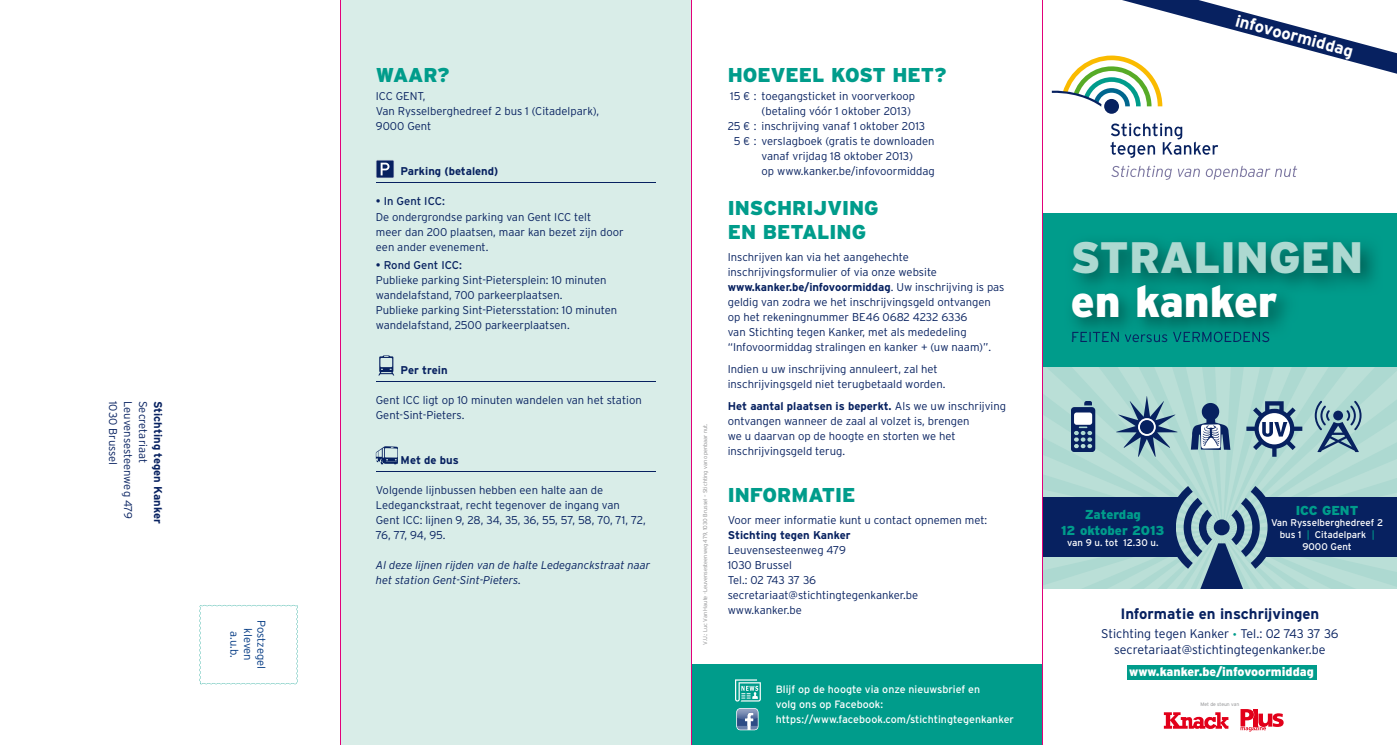
<style>
.page{position:relative;width:1397px;height:745px;background:#fff}
.page>*{position:absolute;margin:0;border:0;box-sizing:border-box;transform-origin:0 0}
.t1{font:900 43.88px "Interstate";color:#add9d1}
.t2{font:900 43.88px "Interstate";color:#fff}
.t3{font:900 20px/24px "Interstate";color:#009c8b}
.t4{font:700 16.75px "Interstate";color:#fff}
.t5{font:700 15px "Interstate";color:#072160}
.t6{font:300 15px "Interstate";color:#072160}
.t7{font:900 13px/15.5px "Interstate";color:#009c8b;text-align:center}
.t8{font:300 12.5px/16.8px "Interstate";color:#072160;text-align:center}
.t9{font:900 12.38px "Interstate";color:#fff}
.t10{font:300 11.25px/15px "Interstate";color:#072160}
.t11{font:italic 300 11.25px/15px "Interstate";color:#072160}
.t12{font:700 11.25px "Interstate";color:#072160}
.t13{font:11.25px "Interstate";color:#072160}
.t14{font:300 11.25px "Interstate";letter-spacing:-.01em;color:#003882}
.t15{font:10.62px/15px "Interstate";color:#fff}
.t16{font:9.75px/11.6px "Interstate";color:#fff;text-align:center}
.t17{font:300 5.62px "Interstate";color:#87888a}
.t18{font:300 5.12px "Interstate";color:#87888a}
.s1{font-weight:700}
.s2{color:#009c8b}
</style>
<div class="page">
<svg style="left:1042px;top:366px;width:354px;height:223px;background:#b1d9d2"></svg>
<div style="left:690px;top:664px;width:351px;height:80px;background:#009c8b"></div>
<div style="left:340px;top:0;width:351px;height:744px;background:#d9ede8"></div>
<svg style="left:1041px;top:213px;width:355px;height:153px;background:#009081"></svg>
<div style="left:1041px;top:496px;width:134px;height:60px;background:#072160"></div>
<div style="left:1268px;top:496px;width:128px;height:60px;background:#072160"></div>
<svg style="left:1168px;top:485px;width:106px;height:104px;background:#6f91a5"></svg>
<svg style="left:1116px;top:396px;width:61px;height:60px;background:#84a7b4"></svg>
<svg style="left:1246px;top:401px;width:55px;height:55px"></svg>
<svg style="left:1070px;top:400px;width:25px;height:52px"></svg>
<svg style="left:1314px;top:400px;width:47px;height:52px;background:#7da1af"></svg>
<svg style="left:1190px;top:402px;width:40px;height:47px;background:#7b95ac"></svg>
<img style="left:1072px;top:331px;width:47px;height:8px">
<img style="left:1124px;top:334px;width:43px;height:5px">
<img style="left:1168px;top:331px;width:100px;height:8px">
<div style="left:1126px;top:664px;width:190px;height:15px;background:#009c8b"></div>
<svg style="left:1163px;top:712px;width:65px;height:16px"></svg>
<svg style="left:1240px;top:709px;width:43px;height:22px"></svg>
<hr style="left:376px;top:182px;width:279px;height:1px;background:#072160">
<hr style="left:376px;top:381px;width:279px;height:1px;background:#072160">
<hr style="left:376px;top:471px;width:279px;height:1px;background:#072160">
<svg style="left:199px;top:604px;width:99px;height:79px"></svg>
<svg style="left:736px;top:708px;width:22px;height:21px"></svg>
<svg style="left:1111px;top:165px;width:60px;height:15px"></svg>
<svg style="left:1177px;top:168px;width:22px;height:9px"></svg>
<svg style="left:1205px;top:165px;width:91px;height:15px"></svg>
<svg style="left:1110px;top:123px;width:107px;height:35px"></svg>
<div style="left:1103px;top:99px;width:15px;height:15px;background:#072160;border-radius:50%"></div>
<svg style="left:1051px;top:0;width:345px;height:107px"></svg>
<svg style="left:376px;top:160px;width:18px;height:18px"></svg>
<svg style="left:378px;top:355px;width:16px;height:20px"></svg>
<svg style="left:376px;top:446px;width:22px;height:18px"></svg>
<svg style="left:735px;top:679px;width:25px;height:22px"></svg>
<hr style="left:340px;top:0;width:1px;height:744px;background:#e2007a">
<hr style="left:691px;top:0;width:1px;height:744px;background:#e2007a">
<hr style="left:1041px;top:0;width:1px;height:744px;background:#e2007a">
<p class="t10" style="left:121px;top:400px;width:66px;rotate:90deg">1030 Brussel</p>
<p class="t10" style="left:136px;top:400px;width:120px;rotate:90deg">Leuvensesteenweg 479</p>
<p class="t10" style="left:151px;top:400px;width:64px;rotate:90deg">Secretariaat</p>
<p class="t12" style="left:165px;top:400px;width:124px;rotate:90deg">Stichting tegen Kanker</p>
<p class="t14" style="left:268px;top:619px;width:50px;rotate:90deg">Postzegel</p>
<p class="t14" style="left:241px;top:631px;width:28px;rotate:90deg">a.u.b.</p>
<p class="t14" style="left:255px;top:628px;width:34px;rotate:90deg">kleven</p>
<h2 class="t3" style="left:376px;top:63px;width:75px">WAAR?</h2>
<p class="t10" style="left:376px;top:89px;width:225px">ICC GENT,<br>Van Rysselberghedreef 2 bus 1 (Citadelpark),<br>9000 Gent</p>
<p class="t12" style="left:400px;top:164px;width:99px">Parking (betalend)</p>
<p class="t13" style="left:376px;top:194px;width:71px">• In Gent ICC:</p>
<p class="t10" style="left:376px;top:209px;width:249px">De ondergrondse parking van Gent ICC telt<br>meer dan 200 plaatsen, maar kan bezet zijn door een ander evenement.</p>
<p class="t13" style="left:376px;top:258px;width:88px">• Rond Gent ICC:</p>
<p class="t10" style="left:376px;top:272px;width:243px">Publieke parking Sint-Pietersplein: 10 minuten wandelafstand, 700 parkeerplaatsen.<br>Publieke parking Sint-Pietersstation: 10 minuten wandelafstand, 2500 parkeerplaatsen.</p>
<p class="t12" style="left:400px;top:363px;width:48px">Per trein</p>
<p class="t10" style="left:376px;top:392px;width:267px">Gent ICC ligt op 10 minuten wandelen van het station<br>Gent-Sint-Pieters.</p>
<p class="t12" style="left:400px;top:453px;width:60px">Met de bus</p>
<p class="t10" style="left:376px;top:482px;width:271px">Volgende lijnbussen hebben een halte aan de Ledeganckstraat, recht tegenover de ingang van Gent ICC: lijnen 9, 28, 34, 35, 36, 55, 57, 58, 70, 71, 72, 76, 77, 94, 95.</p>
<p class="t11" style="left:376px;top:557px;width:276px">Al deze lijnen rijden van de halte Ledeganckstraat naar het station Gent-Sint-Pieters.</p>
<p class="t17" style="left:701px;top:644px;width:223px;rotate:-90deg">V.U.: Luc Van Haute -Leuvensesteenweg 479, 1030 Brussel – Stichting van openbaar nut.</p>
<h2 class="t3" style="left:727px;top:63px;width:220px">HOEVEEL KOST HET?</h2>
<p class="t10" style="left:730px;top:89px;width:186px">15 € : toegangsticket in voorverkoop</p>
<p class="t10" style="left:761px;top:104px;width:151px">(betaling vóór 1 oktober 2013)</p>
<p class="t10" style="left:727px;top:119px;width:199px">25 € : inschrijving vanaf 1 oktober 2013</p>
<p class="t10" style="left:733px;top:134px;width:202px">5 € : verslagboek (gratis te downloaden</p>
<p class="t10" style="left:761px;top:149px;width:153px">vanaf vrijdag 18 oktober 2013)</p>
<p class="t10" style="left:761px;top:164px;width:175px">op www.kanker.be/infovoormiddag</p>
<h2 class="t3" style="left:727px;top:195px;width:152px">INSCHRIJVING<br>EN BETALING</h2>
<p class="t10" style="left:727px;top:249px;width:278px">Inschrijven kan via het aangehechte inschrijvingsformulier of via onze website <span class="s1">www.kanker.be/infovoormiddag</span>. Uw inschrijving is pas geldig van zodra we het inschrijvingsgeld ontvangen op het rekeningnummer BE46 0682 4232 6336<br>van Stichting tegen Kanker, met als mededeling “Infovoormiddag stralingen en kanker + (uw naam)”.</p>
<p class="t10" style="left:727px;top:361px;width:219px">Indien u uw inschrijving annuleert, zal het inschrijvingsgeld niet terugbetaald worden.</p>
<p class="t10" style="left:727px;top:398px;width:280px"><span class="s1">Het aantal plaatsen is beperkt.</span> Als we uw inschrijving ontvangen wanneer de zaal al volzet is, brengen<br>we u daarvan op de hoogte en storten we het inschrijvingsgeld terug.</p>
<h2 class="t3" style="left:727px;top:482px;width:129px">INFORMATIE</h2>
<p class="t10" style="left:727px;top:512px;width:261px">Voor meer informatie kunt u contact opnemen met:</p>
<p class="t12" style="left:727px;top:528px;width:124px">Stichting tegen Kanker</p>
<p class="t10" style="left:727px;top:542px;width:192px">Leuvensesteenweg 479<br>1030 Brussel<br>Tel.: 02 743 37 36 secretariaat@stichtingtegenkanker.be www.kanker.be</p>
<p class="t15" style="left:775px;top:681px;width:240px">Blijf op de hoogte via onze nieuwsbrief en<br>volg ons op Facebook: https://www.facebook.com/stichtingtegenkanker</p>
<h3 class="t4" style="left:1238px;top:10px;width:123px;rotate:15deg">infovoormiddag</h3>
<h1 class="t1" style="left:1070px;top:231px;width:294px">STRALINGEN</h1>
<h1 class="t2" style="left:1070px;top:275px;width:208px">en kanker</h1>
<h3 class="t6" style="left:1070px;top:328px;width:201px">FEITEN versus VERMOEDENS</h3>
<p class="t7" style="left:1060px;top:506px;width:105px">Zaterdag<br>12 oktober 2013</p>
<p class="t16" style="left:1067px;top:536px;width:93px">van 9 u. tot 12.30 u.</p>
<p class="t7" style="left:1295px;top:502px;width:64px">ICC GENT</p>
<p class="t16" style="left:1270px;top:516px;width:114px">Van Rysselberghedreef 2 bus 1 <span class="s2">|</span> Citadelpark <span class="s2">|<br></span>9000 Gent</p>
<h3 class="t5" style="left:1120px;top:604px;width:200px">Informatie en inschrijvingen</h3>
<p class="t8" style="left:1100px;top:624px;width:239px">Stichting tegen Kanker <span class="s2">•</span> Tel.: 02 743 37 36 secretariaat@stichtingtegenkanker.be</p>
<p class="t9" style="left:1128px;top:664px;width:186px">www.kanker.be/infovoormiddag</p>
<p class="t18" style="left:1200px;top:700px;width:40px">Met de steun van</p>
</div>
